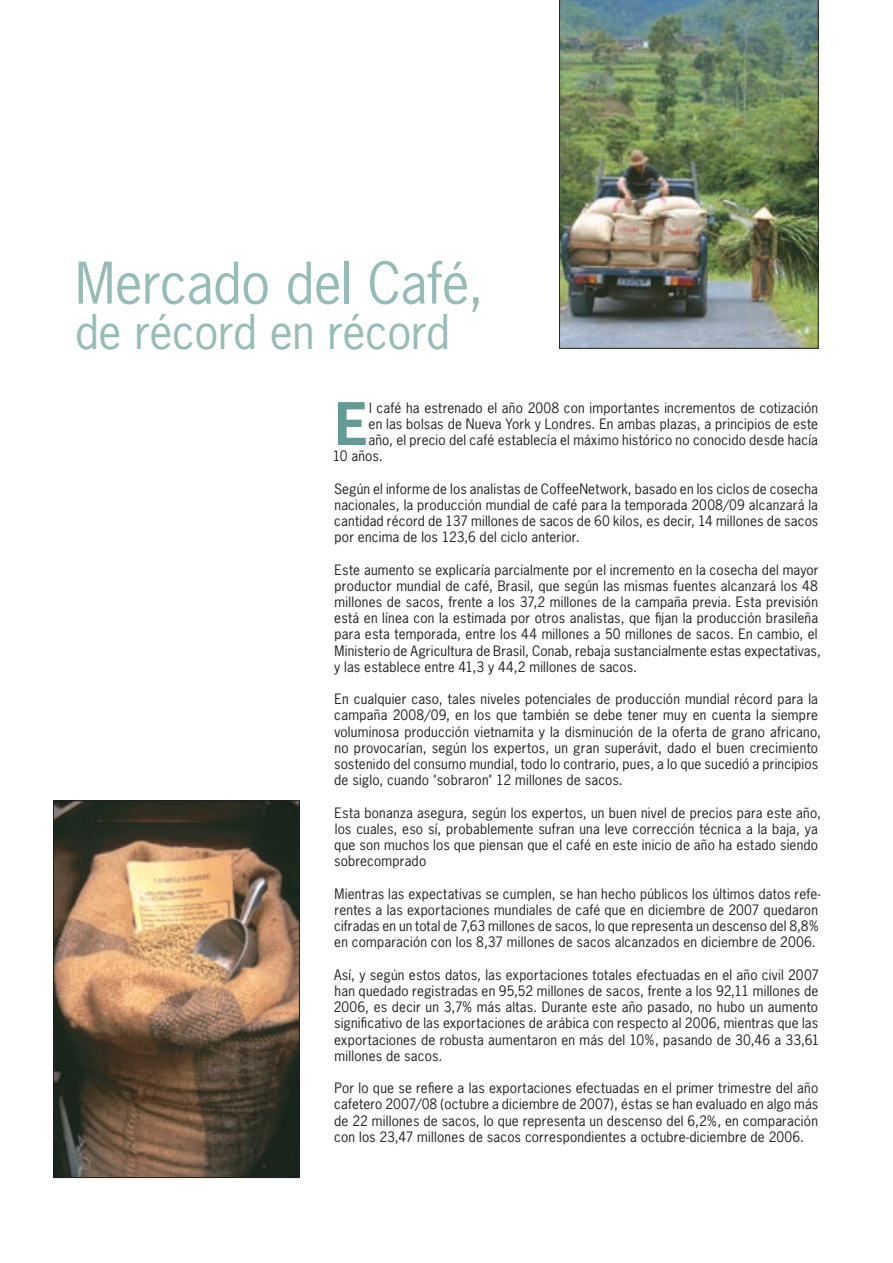
<style>
.page{position:relative;width:893px;height:1263px;background:#fff}
.page>*{position:absolute;margin:0;border:0;box-sizing:border-box;transform-origin:0 0}
.t1{font:700 55.2px "News Gothic";color:#659b94}
.t2{font:54px "News Gothic";letter-spacing:-.01em;color:#97bcb8}
.t3{font:45px "News Gothic";letter-spacing:-.01em;color:#97bcb8}
.t4{font:13.5px/16.2px "News Gothic";letter-spacing:.015em;color:#231f20}
</style>
<div class="page">
<img style="left:55px;top:802px;width:243px;height:374px">
<div style="left:53px;top:800px;width:247px;height:378px;border:1px solid #231f20"></div>
<img style="left:559px;top:0;width:260px;height:349px">
<h2 class="t2" style="left:75px;top:249px;width:410px">Mercado del Café,</h2>
<h3 class="t3" style="left:75px;top:303px;width:376px">de récord en récord</h3>
<h1 class="t1" style="left:335px;top:388px;width:35px">E</h1>
<p class="t4" style="left:369px;top:399px;width:450px">l café ha estrenado el año 2008 con importantes incrementos de cotización</p>
<p class="t4" style="left:369px;top:415px;width:451px">en las bolsas de Nueva York y Londres. En ambas plazas, a principios de este</p>
<p class="t4" style="left:368px;top:432px;width:451px">año, el precio del café establecía el máximo histórico no conocido desde hacía</p>
<p class="t4" style="left:333px;top:448px;width:52px">10 años.</p>
<p class="t4" style="left:334px;top:480px;width:486px;text-align:justify">Según el informe de los analistas de CoffeeNetwork, basado en los ciclos de cosecha nacionales, la producción mundial de café para la temporada 2008/09 alcanzará la cantidad récord de 137 millones de sacos de 60 kilos, es decir, 14 millones de sacos por encima de los 123,6 del ciclo anterior.</p>
<p class="t4" style="left:334px;top:561px;width:488px">Este aumento se explicaría parcialmente por el incremento en la cosecha del mayor productor mundial de café, Brasil, que según las mismas fuentes alcanzará los 48 millones de sacos, frente a los 37,2 millones de la campaña previa. Esta previsión está en línea con la estimada por otros analistas, que fijan la producción brasileña para esta temporada, entre los 44 millones a 50 millones de sacos. En cambio, el Ministerio de Agricultura de Brasil, Conab, rebaja sustancialmente estas expectativas, y las establece entre 41,3 y 44,2 millones de sacos.</p>
<p class="t4" style="left:334px;top:691px;width:488px">En cualquier caso, tales niveles potenciales de producción mundial récord para la campaña 2008/09, en los que también se debe tener muy en cuenta la siempre voluminosa producción vietnamita y la disminución de la oferta de grano africano, no provocarían, según los expertos, un gran superávit, dado el buen crecimiento sostenido del consumo mundial, todo lo contrario, pues, a lo que sucedió a principios de siglo, cuando "sobraron" 12 millones de sacos.</p>
<p class="t4" style="left:334px;top:804px;width:488px">Esta bonanza asegura, según los expertos, un buen nivel de precios para este año, los cuales, eso sí, probablemente sufran una leve corrección técnica a la baja, ya que son muchos los que piensan que el café en este inicio de año ha estado siendo sobrecomprado</p>
<p class="t4" style="left:334px;top:885px;width:488px">Mientras las expectativas se cumplen, se han hecho públicos los últimos datos refe&shy;rentes a las exportaciones mundiales de café que en diciembre de 2007 quedaron cifradas en un total de 7,63 millones de sacos, lo que representa un descenso del 8,8% en comparación con los 8,37 millones de sacos alcanzados en diciembre de 2006.</p>
<p class="t4" style="left:334px;top:966px;width:487px;text-align:justify">Así, y según estos datos, las exportaciones totales efectuadas en el año civil 2007 han quedado registradas en 95,52 millones de sacos, frente a los 92,11 millones de 2006, es decir un 3,7% más altas. Durante este año pasado, no hubo un aumento significativo de las exportaciones de arábica con respecto al 2006, mientras que las exportaciones de robusta aumentaron en más del 10%, pasando de 30,46 a 33,61 millones de sacos.</p>
<p class="t4" style="left:334px;top:1080px;width:485px;text-align:justify">Por lo que se refiere a las exportaciones efectuadas en el primer trimestre del año cafetero 2007/08 (octubre a diciembre de 2007), éstas se han evaluado en algo más de 22 millones de sacos, lo que representa un descenso del 6,2%, en comparación con los 23,47 millones de sacos correspondientes a octubre-diciembre de 2006.</p>
</div>
